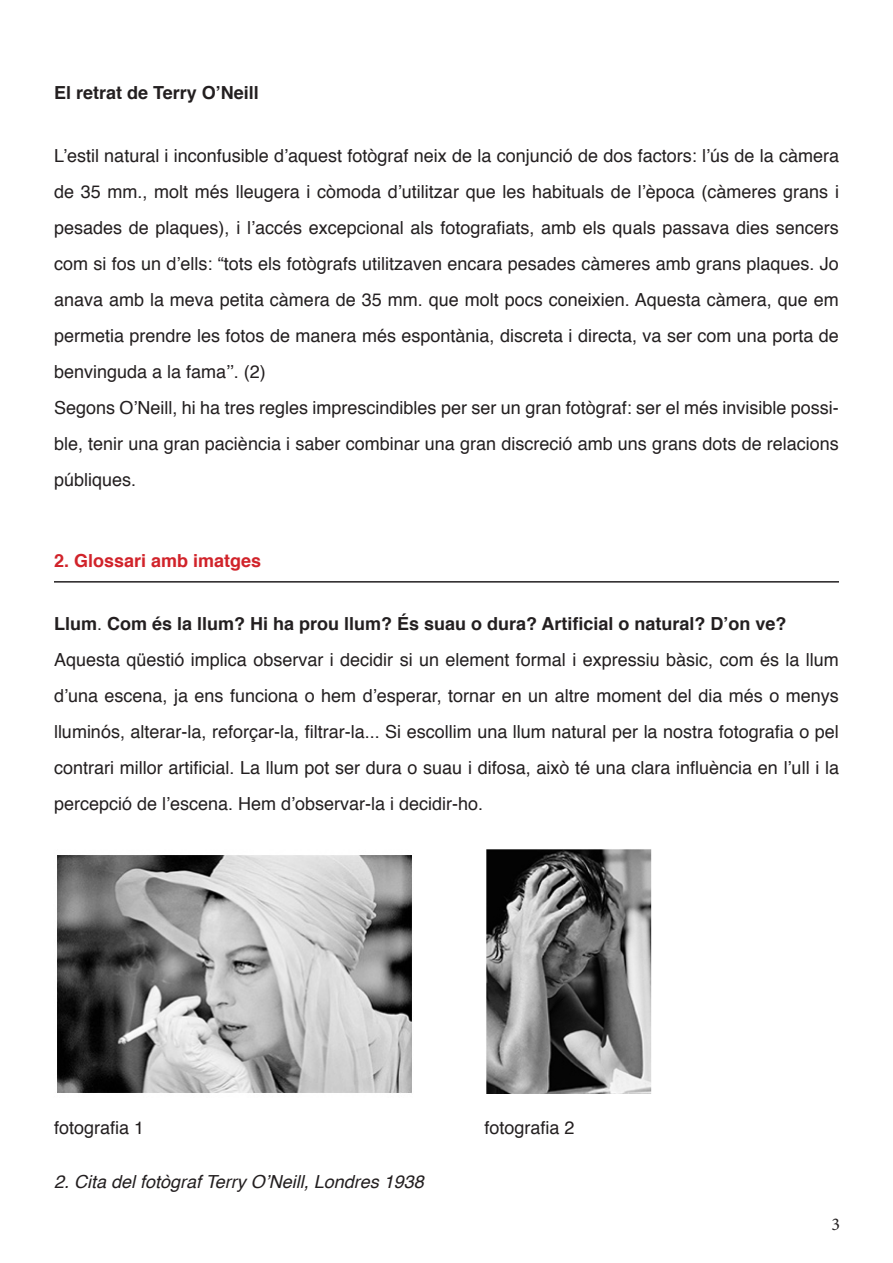
<style>
.page{position:relative;width:893px;height:1263px;background:#fff}
.page>*{position:absolute;margin:0;border:0;box-sizing:border-box;transform-origin:0 0}
.t1{font:18px/36px "Helvetica";color:#231f20;text-align:justify}
.t2{font:700 18px "Helvetica";color:#231f20}
.t3{font:italic 18px "Helvetica";color:#231f20}
.t4{font:700 18px "Helvetica";color:#d1232a}
.t5{font:18px "Minion Pro";color:#231f20}
.s1{font-weight:400}
</style>
<div class="page">
<img style="left:57px;top:855px;width:355px;height:238px">
<img style="left:486px;top:849px;width:166px;height:245px">
<hr style="left:54px;top:581px;width:785px;height:2px;background:#231f20">
<p class="t2" style="left:54px;top:78px;width:206px">El retrat de Terry O’Neill</p>
<p class="t1" style="left:54px;top:138px;width:786px">L’estil natural i inconfusible d’aquest fotògraf neix de la conjunció de dos factors: l’ús de la càmera de 35 mm., molt més lleugera i còmoda d’utilitzar que les habituals de l’època (càmeres grans i pesades de plaques), i l’accés excepcional als fotografiats, amb els quals passava dies sencers com si fos un d’ells: “tots els fotògrafs utilitzaven encara pesades càmeres amb grans plaques. Jo anava amb la meva petita càmera de 35 mm. que molt pocs coneixien. Aquesta càmera, que em permetia prendre les fotos de manera més espontània, discreta i directa, va ser com una porta de benvinguda a la fama’’. (2)</p>
<p class="t1" style="left:54px;top:390px;width:786px">Segons O’Neill, hi ha tres regles imprescindibles per ser un gran fotògraf: ser el més invisible possi&shy;ble, tenir una gran paciència i saber combinar una gran discreció amb uns grans dots de relacions públiques.</p>
<p class="t4" style="left:54px;top:546px;width:209px">2. Glossari amb imatges</p>
<p class="t2" style="left:54px;top:609px;width:734px">Llum<span class="s1">.</span> Com és la llum? Hi ha prou llum? És suau o dura? Artificial o natural? D’on ve?</p>
<p class="t1" style="left:54px;top:642px;width:786px">Aquesta qüestió implica observar i decidir si un element formal i expressiu bàsic, com és la llum d’una escena, ja ens funciona o hem d’esperar, tornar en un altre moment del dia més o menys lluminós, alterar-la, reforçar-la, filtrar-la... Si escollim una llum natural per la nostra fotografia o pel contrari millor artificial. La llum pot ser dura o suau i difosa, això té una clara influència en l’ull i la percepció de l’escena. Hem d’observar-la i decidir-ho.</p>
<p class="t1" style="left:54px;top:1110px;width:92px">fotografia 1</p>
<p class="t1" style="left:484px;top:1110px;width:92px">fotografia 2</p>
<p class="t3" style="left:54px;top:1167px;width:371px">2. Cita del fotògraf Terry O’Neill, Londres 1938</p>
<p class="t5" style="left:831px;top:1212px;width:10px">3</p>
</div>
